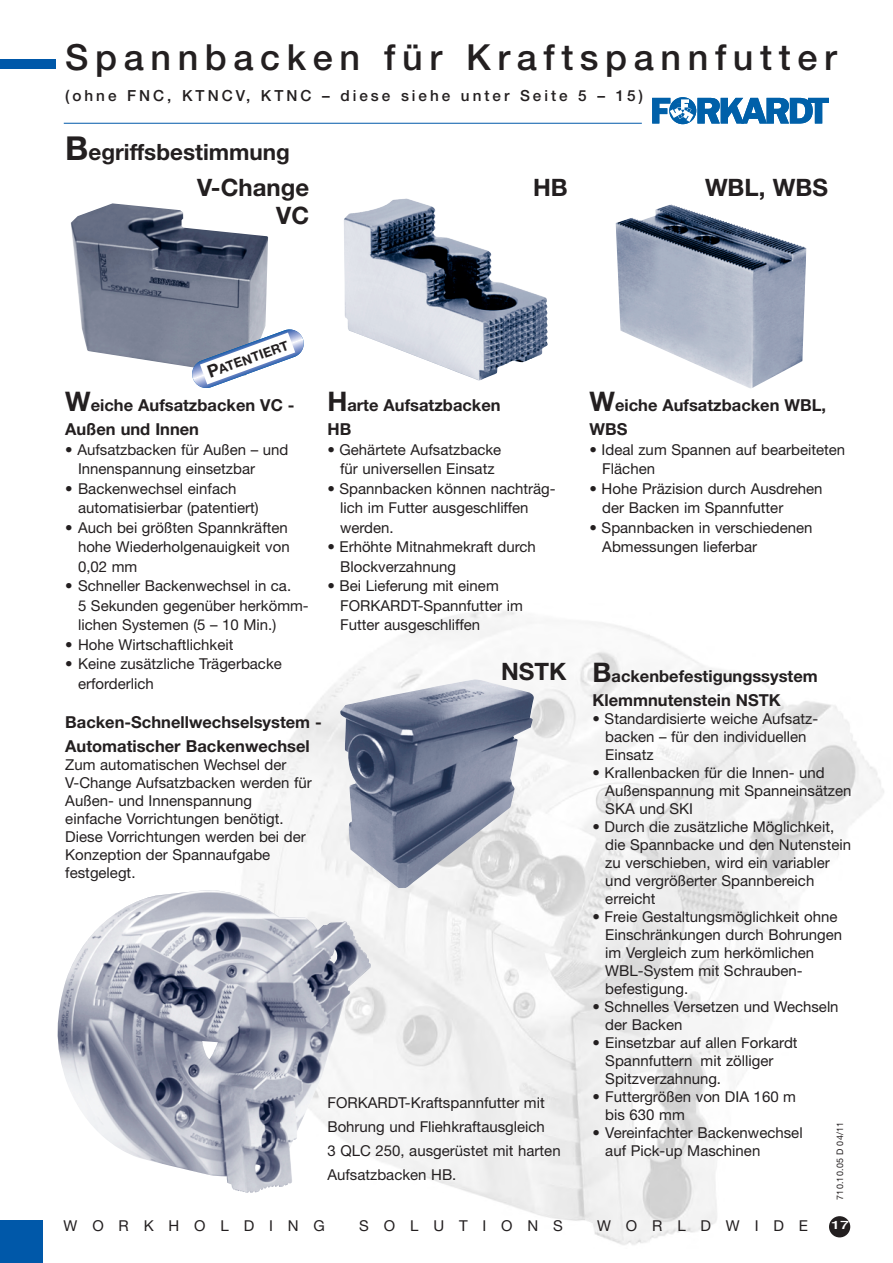
<style>
.page{position:relative;width:893px;height:1263px;background:#fff}
.page>*{position:absolute;margin:0;border:0;box-sizing:border-box;transform-origin:0 0}
.t1{font:500 36px "Helvetica Neue";letter-spacing:.185em;color:#231f20}
.t2{font:700 24px/28.5px "Helvetica Neue";color:#231f20;text-align:right}
.t3{font:700 22.5px "Helvetica Neue";color:#231f20}
.t4{font:700 16.5px/24px "Helvetica Neue";color:#231f20}
.t5{font:500 15.3px "Helvetica Neue";letter-spacing:.195em;color:#231f20}
.t6{font:15px/18px "Helvetica Neue";color:#231f20}
.t7{font:15px "Helvetica Neue";letter-spacing:.99em;color:#231f20}
.t8{font:700 13.05px "Helvetica Neue";color:#231f20}
.t9{font:500 11.55px "Helvetica Neue";color:#fff;scale:1.43 1}
.t10{font:9px "Helvetica Neue";letter-spacing:.03em;color:#231f20}
.s1{font-size:33px}
.s2{font-size:17.4px}
.s3{font-size:27px}
</style>
<div class="page">
<img style="left:242px;top:611px;width:642px;height:634px">
<div style="left:0;top:59px;width:55px;height:9px;background:#0058a9"></div>
<img style="left:344px;top:198px;width:204px;height:182px">
<img style="left:616px;top:204px;width:190px;height:184px">
<img style="left:71px;top:203px;width:197px;height:164px">
<img style="left:340px;top:679px;width:194px;height:209px">
<svg style="left:190px;top:328px;width:114px;height:60px"></svg>
<img style="left:57px;top:889px;width:314px;height:304px">
<div style="left:829px;top:1216px;width:21px;height:21px;background:#231f20;border-radius:50%"></div>
<div style="left:0;top:1220px;width:43px;height:43px;background:#0058a9"></div>
<hr style="left:64px;top:123px;width:578px;height:1px;background:#0058a9">
<svg style="left:652px;top:98px;width:177px;height:26px"></svg>
<h1 class="t1" style="left:65px;top:44px;width:773px">Spannbacken für Kraftspannfutter</h1>
<p class="t5" style="left:65px;top:90px;width:579px">(ohne FNC, KTNCV, KTNC – diese siehe unter Seite 5 – 15)</p>
<h3 class="t3" style="left:65px;top:144px;width:226px"><span class="s1">B</span>egriffsbestimmung</h3>
<h2 class="t2" style="left:197px;top:175px;width:114px">V-Change<br>VC</h2>
<h2 class="t2" style="left:533px;top:175px;width:36px">HB</h2>
<h2 class="t2" style="left:705px;top:175px;width:124px">WBL, WBS</h2>
<p class="t8" style="left:207px;top:369px;width:86px;rotate:-20deg"><span class="s2">P</span>ATENTIERT</p>
<p class="t4" style="left:65px;top:395px;width:231px"><span class="s3">W</span>eiche Aufsatzbacken VC -<br>Außen und Innen</p>
<p class="t6" style="left:78px;top:441px;width:212px;line-height:19.5px;text-indent:-13px">• Aufsatzbacken für Außen – und<br>Innenspannung einsetzbar</p>
<p class="t6" style="left:78px;top:480px;width:182px;line-height:19.5px;text-indent:-13px">• Backenwechsel einfach automatisierbar (patentiert)</p>
<p class="t6" style="left:78px;top:519px;width:213px;line-height:19.5px;text-align:justify;text-indent:-13px">• Auch bei größten Spannkräften hohe Wiederholgenauigkeit von 0,02 mm</p>
<p class="t6" style="left:78px;top:578px;width:232px;line-height:19.5px;text-indent:-13px">• Schneller Backenwechsel in ca.<br>5 Sekunden gegenüber herkömm&shy;lichen Systemen (5 – 10 Min.)</p>
<p class="t6" style="left:65px;top:637px;width:170px">• Hohe Wirtschaftlichkeit</p>
<p class="t6" style="left:78px;top:656px;width:205px;line-height:19.5px;text-indent:-13px">• Keine zusätzliche Trägerbacke erforderlich</p>
<p class="t4" style="left:65px;top:711px;width:258px">Backen-Schnellwechselsystem -<br>Automatischer Backenwechsel</p>
<p class="t6" style="left:65px;top:757px;width:248px">Zum automatischen Wechsel der<br>V-Change Aufsatzbacken werden für<br>Außen- und Innenspannung einfache Vorrichtungen benötigt.<br>Diese Vorrichtungen werden bei der<br>Konzeption der Spannaufgabe festgelegt.</p>
<p class="t4" style="left:327px;top:395px;width:175px"><span class="s3">H</span>arte Aufsatzbacken<br>HB</p>
<p class="t6" style="left:327px;top:441px;width:175px;line-height:19.5px;text-align:center">• Gehärtete Aufsatzbacke für universellen Einsatz</p>
<p class="t6" style="left:340px;top:480px;width:217px;line-height:19.5px;text-indent:-13px">• Spannbacken können nachträg&shy;lich im Futter ausgeschliffen werden.</p>
<p class="t6" style="left:340px;top:539px;width:197px;line-height:19.5px;text-indent:-13px">• Erhöhte Mitnahmekraft durch<br>Blockverzahnung</p>
<p class="t6" style="left:340px;top:578px;width:184px;line-height:19.5px;text-indent:-13px">• Bei Lieferung mit einem<br>FORKARDT-Spannfutter im<br>Futter ausgeschliffen</p>
<h2 class="t2" style="left:501px;top:659px;width:67px">NSTK</h2>
<p class="t6" style="left:327px;top:1092px;width:235px;line-height:24px">FORKARDT-Kraftspannfutter mit<br>Bohrung und Fliehkraftausgleich<br>3 QLC 250, ausgerüstet mit harten<br>Aufsatzbacken HB.</p>
<p class="t4" style="left:590px;top:395px;width:238px"><span class="s3">W</span>eiche Aufsatzbacken WBL,<br>WBS</p>
<p class="t6" style="left:602px;top:441px;width:244px;line-height:19.5px;text-indent:-13px">• Ideal zum Spannen auf bearbeiteten<br>Flächen</p>
<p class="t6" style="left:602px;top:480px;width:222px;line-height:19.5px;text-indent:-13px">• Hohe Präzision durch Ausdrehen der Backen im Spannfutter</p>
<p class="t6" style="left:602px;top:519px;width:212px;line-height:19.5px;text-indent:-13px">• Spannbacken in verschiedenen<br>Abmessungen lieferbar</p>
<p class="t4" style="left:593px;top:665px;width:227px"><span class="s3">B</span>ackenbefestigungssystem<br>Klemmnutenstein NSTK</p>
<p class="t6" style="left:605px;top:711px;width:214px;text-indent:-13px">• Standardisierte weiche Aufsatz&shy;backen – für den individuellen<br>Einsatz</p>
<p class="t6" style="left:605px;top:765px;width:248px;text-indent:-13px">• Krallenbacken für die Innen- und<br>Außenspannung mit Spanneinsätzen<br>SKA und SKI</p>
<p class="t6" style="left:605px;top:819px;width:247px;text-indent:-13px">• Durch die zusätzliche Möglichkeit, die Spannbacke und den Nutenstein zu verschieben, wird ein variabler und vergrößerter Spannbereich erreicht</p>
<p class="t6" style="left:605px;top:909px;width:238px;text-indent:-13px">• Freie Gestaltungsmöglichkeit ohne<br>Einschränkungen durch Bohrungen im Vergleich zum herkömlichen<br>WBL-System mit Schrauben&shy;befestigung.</p>
<p class="t6" style="left:605px;top:999px;width:235px;text-indent:-13px">• Schnelles Versetzen und Wechseln der Backen</p>
<p class="t6" style="left:605px;top:1035px;width:194px;text-indent:-13px">• Einsetzbar auf allen Forkardt<br>Spannfuttern mit zölliger<br>Spitzverzahnung.</p>
<p class="t6" style="left:605px;top:1089px;width:192px;text-indent:-13px">• Futtergrößen von DIA 160 m bis 630 mm</p>
<p class="t6" style="left:605px;top:1125px;width:199px;text-indent:-13px">• Vereinfachter Backenwechsel auf Pick-up Maschinen</p>
<p class="t10" style="left:837px;top:1200px;width:80px;rotate:-90deg">710.10.05 D 04/11</p>
<p class="t7" style="left:64px;top:1220px;width:263px">WORKHOLDING</p>
<p class="t7" style="left:359px;top:1220px;width:205px">SOLUTIONS</p>
<p class="t7" style="left:597px;top:1220px;width:212px">WORLDWIDE</p>
<p class="t9" style="left:831px;top:1221px;width:14px">17</p>
</div>
